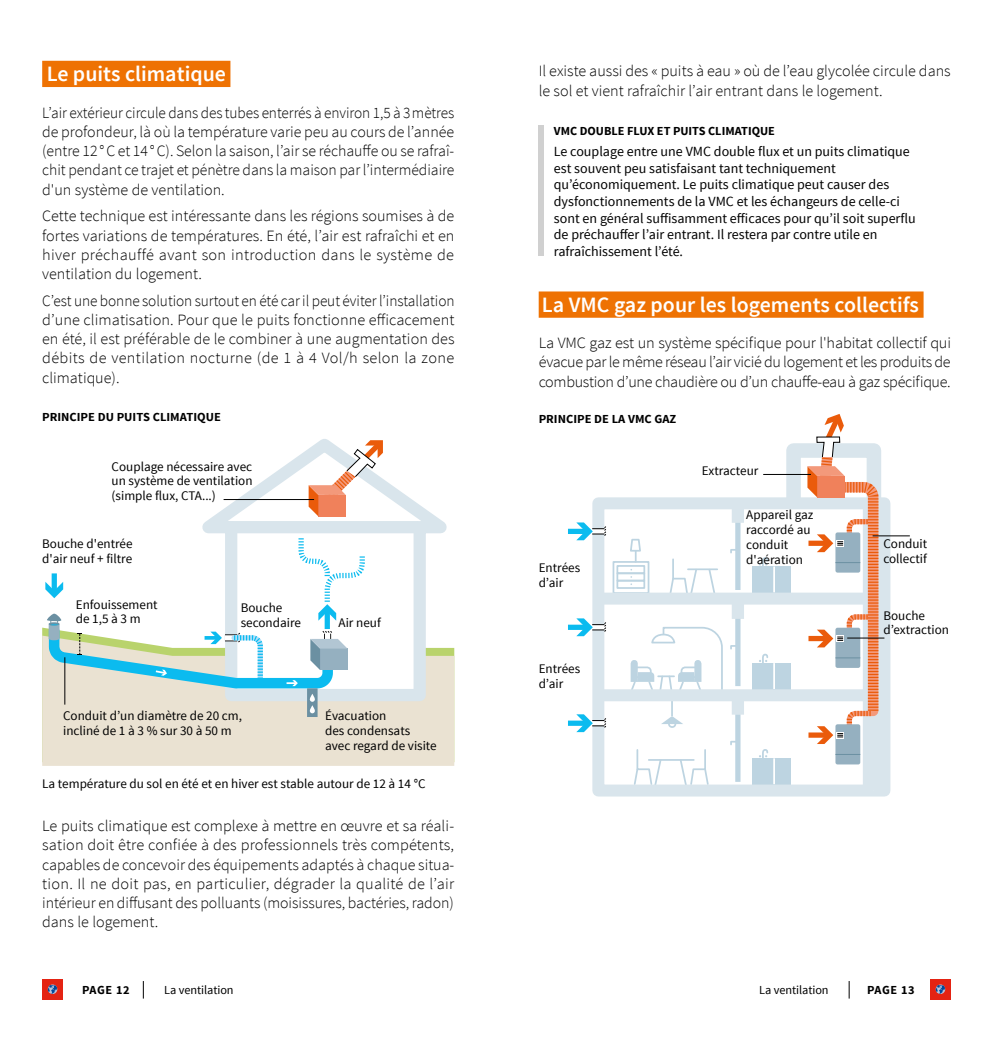
<style>
.page{position:relative;width:993px;height:1042px;background:#fff}
.page>*{position:absolute;margin:0;border:0;box-sizing:border-box;transform-origin:0 0}
.t1{font:600 21.88px "Source Sans Pro";color:#fff}
.t2{font:300 15.75px/19.2px "Source Sans Pro";color:#000;text-align:justify}
.t3{font:14px/16.6px "Source Sans Pro";color:#000}
.t4{font:13.12px/14.9px "Source Sans Pro";color:#000}
.t5{font:700 12.25px "Source Sans Pro";color:#000}
.t6{font:12.25px "Source Sans Pro";letter-spacing:-.005em;color:#000}
</style>
<div class="page">
<svg style="left:143px;top:981px;width:1px;height:17px"></svg>
<div style="left:42px;top:979px;width:21px;height:21px;background:#e42313"></div>
<svg style="left:48px;top:984px;width:9px;height:10px"></svg>
<svg style="left:848px;top:981px;width:1px;height:17px"></svg>
<div style="left:929px;top:979px;width:21px;height:21px;background:#e42313"></div>
<svg style="left:935px;top:984px;width:9px;height:10px"></svg>
<div style="left:42px;top:61px;width:188px;height:26px;background:#ee7203"></div>
<div style="left:42px;top:635px;width:412px;height:131px;background:#eae2d2"></div>
<svg style="left:170px;top:449px;width:284px;height:258px"></svg>
<div style="left:228px;top:521px;width:190px;height:12px;background:#d9e5ec"></div>
<svg style="left:308px;top:439px;width:78px;height:77px"></svg>
<div style="left:307px;top:688px;width:10px;height:29px;background:#6b90a2"></div>
<svg style="left:310px;top:694px;width:5px;height:8px"></svg>
<svg style="left:310px;top:705px;width:5px;height:8px"></svg>
<hr style="left:64px;top:657px;width:1px;height:47px;background:#000">
<hr style="left:223px;top:499px;width:91px;height:1px;background:#000">
<svg style="left:44px;top:533px;width:323px;height:162px"></svg>
<div style="left:538px;top:291px;width:385px;height:27px;background:#ee7203"></div>
<div style="left:538px;top:125px;width:5px;height:131px;background:#d0d0d0"></div>
<hr style="left:648px;top:759px;width:45px;height:2px;background:#bdd4e1">
<svg style="left:634px;top:749px;width:28px;height:34px"></svg>
<svg style="left:678px;top:749px;width:31px;height:34px"></svg>
<hr style="left:687px;top:568px;width:30px;height:2px;background:#bdd4e1">
<svg style="left:707px;top:568px;width:9px;height:24px"></svg>
<svg style="left:670px;top:558px;width:28px;height:34px"></svg>
<div style="left:752px;top:758px;width:39px;height:27px;background:#bdd4e1"></div>
<svg style="left:759px;top:749px;width:15px;height:34px"></svg>
<div style="left:752px;top:663px;width:39px;height:27px;background:#bdd4e1"></div>
<svg style="left:759px;top:653px;width:15px;height:36px"></svg>
<div style="left:752px;top:566px;width:39px;height:27px;background:#bdd4e1"></div>
<svg style="left:759px;top:557px;width:15px;height:35px"></svg>
<div style="left:612px;top:561px;width:37px;height:33px;border:2px solid #bdd4e1"></div>
<div style="left:616px;top:565px;width:29px;height:9px;border:2px solid #bdd4e1"></div>
<div style="left:616px;top:572px;width:29px;height:9px;border:2px solid #bdd4e1"></div>
<div style="left:616px;top:580px;width:29px;height:9px;border:2px solid #bdd4e1"></div>
<svg style="left:630px;top:576px;width:2px;height:9px"></svg>
<svg style="left:628px;top:538px;width:13px;height:24px"></svg>
<svg style="left:629px;top:627px;width:94px;height:97px"></svg>
<div style="left:667px;top:720px;width:9px;height:8px;border:2px solid #bdd4e1;border-radius:50%"></div>
<div style="left:592px;top:497px;width:298px;height:299px;border:12px solid #d9e5ec"></div>
<div style="left:600px;top:592px;width:286px;height:12px;background:#d9e5ec"></div>
<div style="left:600px;top:689px;width:286px;height:12px;background:#d9e5ec"></div>
<div style="left:862px;top:503px;width:21px;height:287px;background:#d9e5ec"></div>
<div style="left:786px;top:443px;width:94px;height:67px;border:15px solid #d9e5ec"></div>
<div style="left:731px;top:504px;width:12px;height:19px;background:#d9e5ec"></div>
<div style="left:735px;top:523px;width:5px;height:67px;background:#bdd4e1"></div>
<svg style="left:730px;top:548px;width:6px;height:6px"></svg>
<div style="left:731px;top:600px;width:12px;height:19px;background:#d9e5ec"></div>
<div style="left:735px;top:619px;width:5px;height:67px;background:#bdd4e1"></div>
<svg style="left:730px;top:644px;width:6px;height:6px"></svg>
<div style="left:731px;top:696px;width:12px;height:18px;background:#d9e5ec"></div>
<div style="left:735px;top:714px;width:5px;height:68px;background:#bdd4e1"></div>
<svg style="left:730px;top:740px;width:6px;height:6px"></svg>
<div style="left:567px;top:529px;width:19px;height:5px;background:#0bbbef"></div>
<svg style="left:576px;top:522px;width:30px;height:18px"></svg>
<div style="left:567px;top:720px;width:19px;height:6px;background:#0bbbef"></div>
<svg style="left:576px;top:714px;width:30px;height:18px"></svg>
<div style="left:567px;top:625px;width:19px;height:5px;background:#0bbbef"></div>
<svg style="left:576px;top:618px;width:30px;height:18px"></svg>
<hr style="left:846px;top:638px;width:38px;height:1px;background:#000">
<hr style="left:872px;top:535px;width:37px;height:1px;background:#000">
<hr style="left:763px;top:474px;width:47px;height:1px;background:#000">
<div style="left:835px;top:724px;width:25px;height:40px;background:#95b0c0;border-radius:2px"></div>
<svg style="left:836px;top:754px;width:24px;height:1px"></svg>
<svg style="left:807px;top:414px;width:76px;height:330px"></svg>
<h1 class="t1" style="left:47px;top:60px;width:181px">Le puits climatique</h1>
<p class="t2" style="left:42px;top:103px;width:413px">L’air extérieur circule dans des tubes enterrés à environ 1,5 à 3mètres de profondeur, là où la température varie peu au cours de l’année (entre 12 °C et 14 °C). Selon la saison, l’air se réchauffe ou se rafraî&shy;chit pendant ce trajet et pénètre dans la maison par l’intermédiaire d'un système de ventilation.</p>
<p class="t2" style="left:42px;top:206px;width:413px">Cette technique est intéressante dans les régions soumises à de fortes variations de températures. En été, l’air est rafraîchi et en hiver préchauffé avant son introduction dans le système de ventilation du logement.</p>
<p class="t2" style="left:42px;top:291px;width:414px">C’est une bonne solution surtout en été car il peut éviter l’installation d’une climatisation. Pour que le puits fonctionne efficacement en été, il est préférable de le combiner à une augmentation des débits de ventilation nocturne (de 1 à 4 Vol/h selon la zone climatique).</p>
<p class="t5" style="left:42px;top:409px;width:180px">PRINCIPE DU PUITS CLIMATIQUE</p>
<p class="t4" style="left:112px;top:459px;width:142px;text-align:justify">Couplage nécessaire avec un système de ventilation (simple flux, CTA...)</p>
<p class="t4" style="left:42px;top:536px;width:92px">Bouche d'entrée d'air neuf + filtre</p>
<p class="t4" style="left:76px;top:597px;width:83px">Enfouissement de 1,5 à 3 m</p>
<p class="t4" style="left:241px;top:600px;width:62px">Bouche secondaire</p>
<p class="t4" style="left:338px;top:615px;width:44px">Air neuf</p>
<p class="t4" style="left:63px;top:709px;width:180px">Conduit d’un diamètre de 20 cm, incliné de 1 à 3 % sur 30 à 50 m</p>
<p class="t4" style="left:325px;top:709px;width:113px">Évacuation<br>des condensats avec regard de visite</p>
<p class="t4" style="left:42px;top:776px;width:384px">La température du sol en été et en hiver est stable autour de 12 à 14 °C</p>
<p class="t2" style="left:42px;top:816px;width:413px">Le puits climatique est complexe à mettre en œuvre et sa réali&shy;sation doit être confiée à des professionnels très compétents, capables de concevoir des équipements adaptés à chaque situa&shy;tion. Il ne doit pas, en particulier, dégrader la qualité de l’air intérieur en diffusant des polluants (moisissures, bactéries, radon) dans le logement.</p>
<p class="t2" style="left:538px;top:62px;width:413px">Il existe aussi des « puits à eau » où de l’eau glycolée circule dans le sol et vient rafraîchir l’air entrant dans le logement.</p>
<p class="t5" style="left:553px;top:123px;width:222px">VMC DOUBLE FLUX ET PUITS CLIMATIQUE</p>
<p class="t3" style="left:553px;top:143px;width:363px">Le couplage entre une VMC double flux et un puits climatique est souvent peu satisfaisant tant techniquement qu’économiquement. Le puits climatique peut causer des dysfonctionnements de la VMC et les échangeurs de celle-ci sont en général suffisamment efficaces pour qu’il soit superflu de préchauffer l’air entrant. Il restera par contre utile en rafraîchissement l’été.</p>
<h1 class="t1" style="left:541px;top:290px;width:378px">La VMC gaz pour les logements collectifs</h1>
<p class="t2" style="left:538px;top:333px;width:414px">La VMC gaz est un système spécifique pour l'habitat collectif qui évacue par le même réseau l’air vicié du logement et les produits de combustion d’une chaudière ou d’un chauffe-eau à gaz spécifique.</p>
<p class="t5" style="left:538px;top:411px;width:139px">PRINCIPE DE LA VMC GAZ</p>
<p class="t4" style="left:538px;top:560px;width:43px">Entrées d’air</p>
<p class="t4" style="left:538px;top:661px;width:43px">Entrées d’air</p>
<p class="t4" style="left:701px;top:464px;width:58px">Extracteur</p>
<p class="t4" style="left:746px;top:507px;width:69px">Appareil gaz raccordé au conduit d'aération</p>
<p class="t4" style="left:883px;top:537px;width:45px">Conduit collectif</p>
<p class="t4" style="left:883px;top:608px;width:67px">Bouche d’extraction</p>
<p class="t5" style="left:82px;top:981px;width:49px">PAGE 12</p>
<p class="t6" style="left:164px;top:982px;width:71px">La ventilation</p>
<p class="t6" style="left:759px;top:982px;width:71px">La ventilation</p>
<p class="t5" style="left:866px;top:981px;width:49px">PAGE 13</p>
</div>
